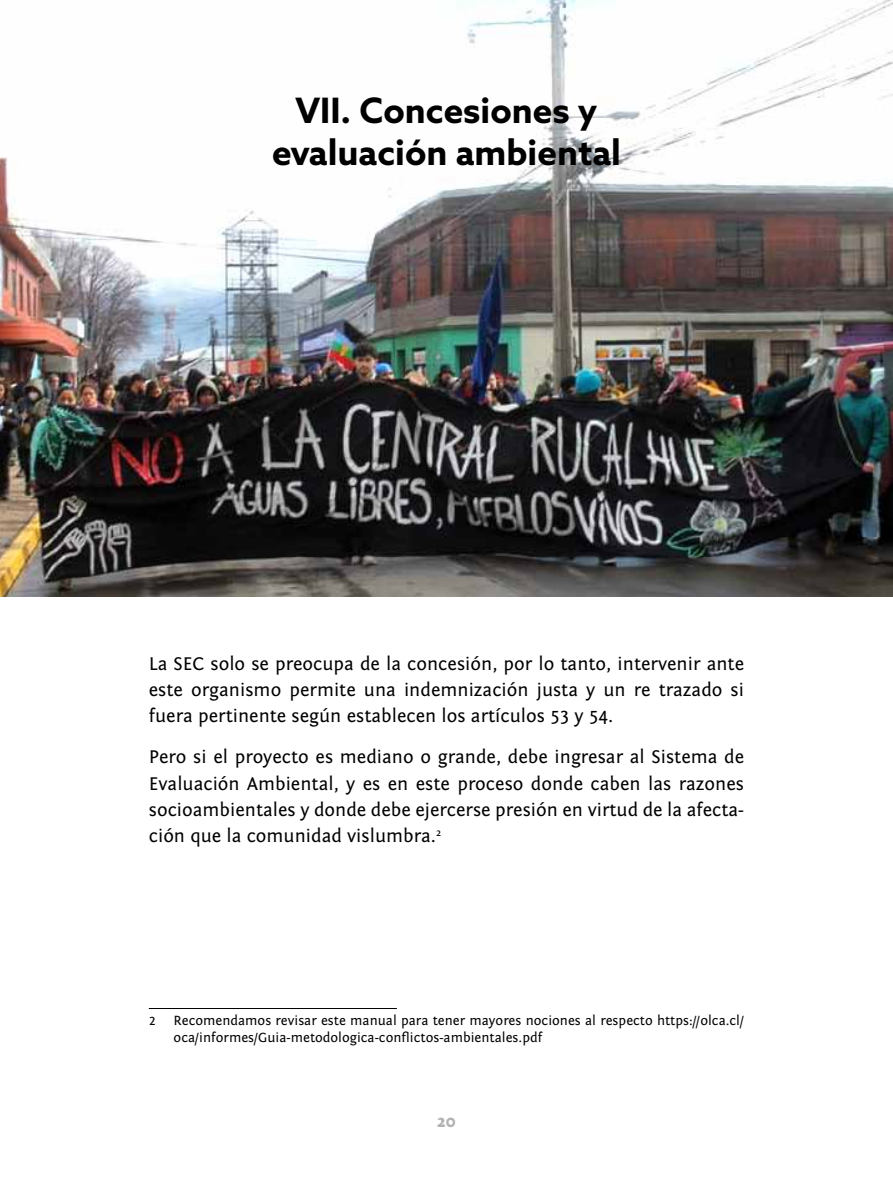
<style>
.page{position:relative;width:893px;height:1191px;background:#fff}
.page>*{position:absolute;margin:0;border:0;box-sizing:border-box;transform-origin:0 0}
.t1{font:700 35px/42px "Azo Sans";color:#000;text-align:center}
.t2{font:19.25px/26.2px "Fontin Sans";color:#000;text-align:justify}
.t3{font:700 16.97px "Malaga OT";color:#b3b2b2}
.t4{font:14px/16.8px "Fontin Sans";color:#000}
</style>
<div class="page">
<img style="left:0;top:0;width:893px;height:596px">
<hr style="left:149px;top:1008px;width:248px;height:1px;background:#000">
<h1 class="t1" style="left:272px;top:88px;width:350px">VII. Concesiones y evaluación ambiental</h1>
<p class="t2" style="left:149px;top:650px;width:597px">La SEC solo se preocupa de la concesión, por lo tanto, intervenir ante este organismo permite una indemnización justa y un re trazado si fuera pertinente según establecen los artículos 53 y 54.</p>
<p class="t2" style="left:149px;top:744px;width:597px">Pero si el proyecto es mediano o grande, debe ingresar al Sistema de Evaluación Ambiental, y es en este proceso donde caben las razones socioambientales y donde debe ejercerse presión en virtud de la afecta&shy;ción que la comunidad vislumbra.<sup>2</sup></p>
<p class="t4" style="left:149px;top:1012px;width:8px">2</p>
<p class="t4" style="left:174px;top:1012px;width:572px">Recomendamos revisar este manual para tener mayores nociones al respecto https://olca.cl/ oca/informes/Guia-metodologica-conflictos-ambientales.pdf</p>
<p class="t3" style="left:437px;top:1112px;width:20px">20</p>
</div>
